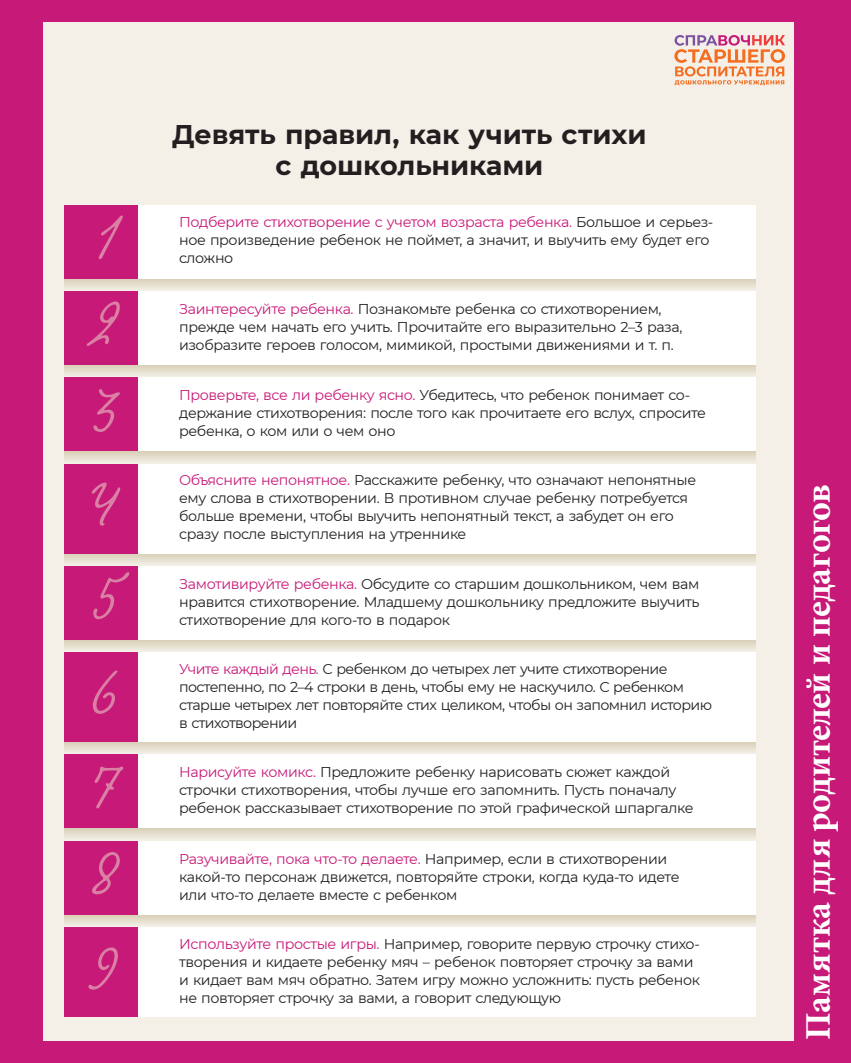
<style>
.page{position:relative;width:851px;height:1063px;background:#fff}
.page>*{position:absolute;margin:0;border:0;box-sizing:border-box;transform-origin:0 0}
.t1{font:63px "Kobzar KS";color:#d980a4}
.t2{font:700 36px "Minion Pro";letter-spacing:-.01em;color:#fff}
.t3{font:700 27px/31.5px "Montserrat";letter-spacing:-.005em;color:#231f20;text-align:center}
.t4{font:14.25px/18px "Montserrat";letter-spacing:-.025em;color:#231f20}
.s1{color:#c71a78}
</style>
<div class="page">
<div style="left:0;top:0;width:850px;height:1063px;background:#c71a78"></div>
<div style="left:43px;top:22px;width:750px;height:1019px;background:#f4f0e8"></div>
<svg style="left:674px;top:35px;width:111px;height:50px"></svg>
<svg style="left:64px;top:278px;width:691px;height:10px;fill:#e3dccb"></svg>
<svg style="left:64px;top:365px;width:691px;height:13px"></svg>
<svg style="left:64px;top:451px;width:691px;height:10px"></svg>
<svg style="left:64px;top:553px;width:691px;height:10px"></svg>
<svg style="left:64px;top:640px;width:691px;height:13px"></svg>
<svg style="left:64px;top:742px;width:691px;height:13px"></svg>
<svg style="left:64px;top:828px;width:691px;height:10px"></svg>
<svg style="left:64px;top:915px;width:691px;height:9px;background:#e3dbca"></svg>
<div style="left:64px;top:205px;width:691px;height:73px;background:#fff"></div>
<div style="left:64px;top:205px;width:73px;height:73px;background:#c71a78"></div>
<div style="left:64px;top:291px;width:691px;height:74px;background:#fff"></div>
<div style="left:64px;top:291px;width:73px;height:74px;background:#c71a78"></div>
<div style="left:64px;top:378px;width:691px;height:73px;background:#fff"></div>
<div style="left:64px;top:378px;width:73px;height:73px;background:#c71a78"></div>
<div style="left:64px;top:464px;width:691px;height:89px;background:#fff"></div>
<div style="left:64px;top:464px;width:73px;height:89px;background:#c71a78"></div>
<div style="left:64px;top:566px;width:691px;height:74px;background:#fff"></div>
<div style="left:64px;top:566px;width:73px;height:74px;background:#c71a78"></div>
<div style="left:64px;top:653px;width:691px;height:89px;background:#fff"></div>
<div style="left:64px;top:653px;width:73px;height:89px;background:#c71a78"></div>
<div style="left:64px;top:755px;width:691px;height:73px;background:#fff"></div>
<div style="left:64px;top:755px;width:73px;height:73px;background:#c71a78"></div>
<div style="left:64px;top:841px;width:691px;height:74px;background:#fff"></div>
<div style="left:64px;top:841px;width:73px;height:74px;background:#c71a78"></div>
<div style="left:64px;top:927px;width:691px;height:90px;background:#fff"></div>
<div style="left:64px;top:927px;width:73px;height:90px;background:#c71a78"></div>
<h1 class="t1" style="left:97px;top:198px;width:23px">1</h1>
<h1 class="t1" style="left:94px;top:284px;width:26px">2</h1>
<h1 class="t1" style="left:94px;top:370px;width:26px">3</h1>
<h1 class="t1" style="left:89px;top:465px;width:31px">4</h1>
<h1 class="t1" style="left:95px;top:559px;width:25px">5</h1>
<h1 class="t1" style="left:93px;top:653px;width:27px">6</h1>
<h1 class="t1" style="left:91px;top:747px;width:28px">7</h1>
<h1 class="t1" style="left:93px;top:834px;width:27px">8</h1>
<h1 class="t1" style="left:92px;top:928px;width:27px">9</h1>
<h3 class="t3" style="left:172px;top:117px;width:476px">Девять правил, как учить стихи с дошкольниками</h3>
<p class="t4" style="left:179px;top:213px;width:535px"><span class="s1">Подберите стихотворение с учетом возраста ребенка.</span> Большое и серьез&shy;ное произведение ребенок не поймет, а значит, и выучить ему будет его</p>
<p class="t4" style="left:179px;top:249px;width:56px">сложно</p>
<p class="t4" style="left:179px;top:299px;width:505px"><span class="s1">Заинтересуйте ребенка.</span> Познакомьте ребенка со стихотворением, прежде чем начать его учить. Прочитайте его выразительно 2–3 раза,</p>
<p class="t4" style="left:179px;top:335px;width:496px">изобразите героев голосом, мимикой, простыми движениями и т. п.</p>
<p class="t4" style="left:179px;top:386px;width:528px"><span class="s1">Проверьте, все ли ребенку ясно.</span> Убедитесь, что ребенок понимает со&shy;держание стихотворения: после того как прочитаете его вслух, спросите</p>
<p class="t4" style="left:179px;top:422px;width:218px">ребенка, о ком или о чем оно</p>
<p class="t4" style="left:179px;top:471px;width:518px"><span class="s1">Объясните непонятное.</span> Расскажите ребенку, что означают непонятные ему слова в стихотворении. В противном случае ребенку потребуется больше времени, чтобы выучить непонятный текст, а забудет он его сразу после выступления на утреннике</p>
<p class="t4" style="left:179px;top:574px;width:522px"><span class="s1">Замотивируйте ребенка.</span> Обсудите со старшим дошкольником, чем вам нравится стихотворение. Младшему дошкольнику предложите выучить</p>
<p class="t4" style="left:179px;top:610px;width:272px">стихотворение для кого-то в подарок</p>
<p class="t4" style="left:179px;top:659px;width:534px"><span class="s1">Учите каждый день.</span> С ребенком до четырех лет учите стихотворение постепенно, по 2–4 строки в день, чтобы ему не наскучило. С ребенком старше четырех лет повторяйте стих целиком, чтобы он запомнил историю в стихотворении</p>
<p class="t4" style="left:179px;top:763px;width:499px"><span class="s1">Нарисуйте комикс.</span> Предложите ребенку нарисовать сюжет каждой строчки стихотворения, чтобы лучше его запомнить. Пусть поначалу</p>
<p class="t4" style="left:179px;top:799px;width:516px">ребенок рассказывает стихотворение по этой графической шпаргалке</p>
<p class="t4" style="left:179px;top:849px;width:501px"><span class="s1">Разучивайте, пока что-то делаете.</span> Например, если в стихотворении какой-то персонаж движется, повторяйте строки, когда куда-то идете</p>
<p class="t4" style="left:179px;top:885px;width:280px">или что-то делаете вместе с ребенком</p>
<p class="t4" style="left:179px;top:934px;width:522px"><span class="s1">Используйте простые игры.</span> Например, говорите первую строчку стихо&shy;творения и кидаете ребенку мяч – ребенок повторяет строчку за вами и кидает вам мяч обратно. Затем игру можно усложнить: пусть ребенок не повторяет строчку за вами, а говорит следующую</p>
<h2 class="t2" style="left:792px;top:1039px;width:557px;rotate:-90deg">Памятка для родителей и педагогов</h2>
</div>
